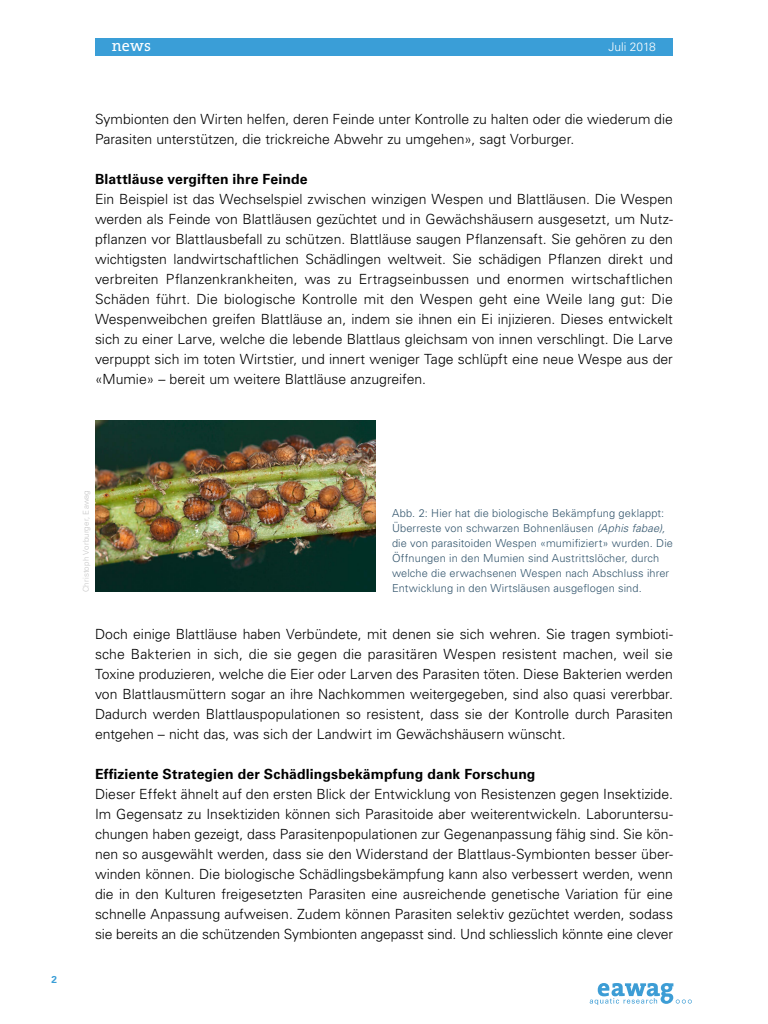
<style>
.page{position:relative;width:768px;height:1024px;background:#fff}
.page>*{position:absolute;margin:0;border:0;box-sizing:border-box;transform-origin:0 0}
.t1{font:16px "The Serif B5 Plain";color:#fff}
.t2{font:300 14px/20px "Univers LT Std";color:#000;text-align:justify}
.t3{font:700 14px "Univers LT Std";letter-spacing:.01em;color:#000}
.t4{font:12px "Univers LT Std Light 2";color:#fff}
.t5{font:300 11px/15px "Univers LT Std";letter-spacing:.01em;color:#33556d}
.t6{font:700 10px "Univers LT Std";color:#3a9ed7}
.t7{font:300 8px "Univers LT Std";letter-spacing:.015em;color:#c6c6c6}
.s1{font-style:italic}
</style>
<div class="page">
<img style="left:95px;top:420px;width:281px;height:172px">
<div style="left:95px;top:38px;width:578px;height:17px;background:#3a9ed7"></div>
<svg style="left:590px;top:983px;width:102px;height:22px"></svg>
<p class="t1" style="left:112px;top:37px;width:41px">news</p>
<p class="t4" style="left:608px;top:39px;width:49px">Juli 2018</p>
<p class="t2" style="left:95px;top:109px;width:580px">Symbionten den Wirten helfen, deren Feinde unter Kontrolle zu halten oder die wiederum die<br>Parasiten unterstützen, die trickreiche Abwehr zu umgehen», sagt Vorburger.</p>
<p class="t3" style="left:95px;top:171px;width:214px">Blattläuse vergiften ihre Feinde</p>
<p class="t2" style="left:95px;top:189px;width:580px">Ein Beispiel ist das Wechselspiel zwischen winzigen Wespen und Blattläusen. Die Wespen werden als Feinde von Blattläusen gezüchtet und in Gewächshäusern ausgesetzt, um Nutz&shy;pflanzen vor Blattlausbefall zu schützen. Blattläuse saugen Pflanzensaft. Sie gehören zu den wichtigsten landwirtschaftlichen Schädlingen weltweit. Sie schädigen Pflanzen direkt und verbreiten Pflanzenkrankheiten, was zu Ertragseinbussen und enormen wirtschaftlichen Schäden führt. Die biologische Kontrolle mit den Wespen geht eine Weile lang gut: Die Wespenweibchen greifen Blattläuse an, indem sie ihnen ein Ei injizieren. Dieses entwickelt sich zu einer Larve, welche die lebende Blattlaus gleichsam von innen verschlingt. Die Larve verpuppt sich im toten Wirtstier, und innert weniger Tage schlüpft eine neue Wespe aus der «Mumie» – bereit um weitere Blattläuse anzugreifen.</p>
<p class="t6" style="left:51px;top:974px;width:7px">2</p>
<p class="t7" style="left:81px;top:592px;width:103px;rotate:-90deg">Christoph Vorburger, Eawag</p>
<p class="t5" style="left:392px;top:505px;width:282px">Abb. 2: Hier hat die biologische Bekämpfung geklappt:<br>Überreste von schwarzen Bohnenläusen <span class="s1">(Aphis fabae), </span>die von parasitoiden Wespen «mumifiziert» wurden. Die Öffnungen in den Mumien sind Austrittslöcher, durch welche die erwachsenen Wespen nach Abschluss ihrer Entwicklung in den Wirtsläusen ausgeflogen sind.</p>
<p class="t2" style="left:95px;top:624px;width:580px">Doch einige Blattläuse haben Verbündete, mit denen sie sich wehren. Sie tragen symbioti&shy;sche Bakterien in sich, die sie gegen die parasitären Wespen resistent machen, weil sie Toxine produzieren, welche die Eier oder Larven des Parasiten töten. Diese Bakterien werden von Blattlausmüttern sogar an ihre Nachkommen weitergegeben, sind also quasi vererbbar.<br>Dadurch werden Blattlauspopulationen so resistent, dass sie der Kontrolle durch Parasiten entgehen – nicht das, was sich der Landwirt im Gewächshäusern wünscht.</p>
<p class="t3" style="left:95px;top:766px;width:442px">Effiziente Strategien der Schädlingsbekämpfung dank Forschung</p>
<p class="t2" style="left:95px;top:784px;width:580px">Dieser Effekt ähnelt auf den ersten Blick der Entwicklung von Resistenzen gegen Insektizide.<br>Im Gegensatz zu Insektiziden können sich Parasitoide aber weiterentwickeln. Laboruntersu&shy;chungen haben gezeigt, dass Parasitenpopulationen zur Gegenanpassung fähig sind. Sie kön&shy;nen so ausgewählt werden, dass sie den Widerstand der Blattlaus-Symbionten besser über&shy;winden können. Die biologische Schädlingsbekämpfung kann also verbessert werden, wenn die in den Kulturen freigesetzten Parasiten eine ausreichende genetische Variation für eine schnelle Anpassung aufweisen. Zudem können Parasiten selektiv gezüchtet werden, sodass sie bereits an die schützenden Symbionten angepasst sind. Und schliesslich könnte eine clever</p>
</div>
